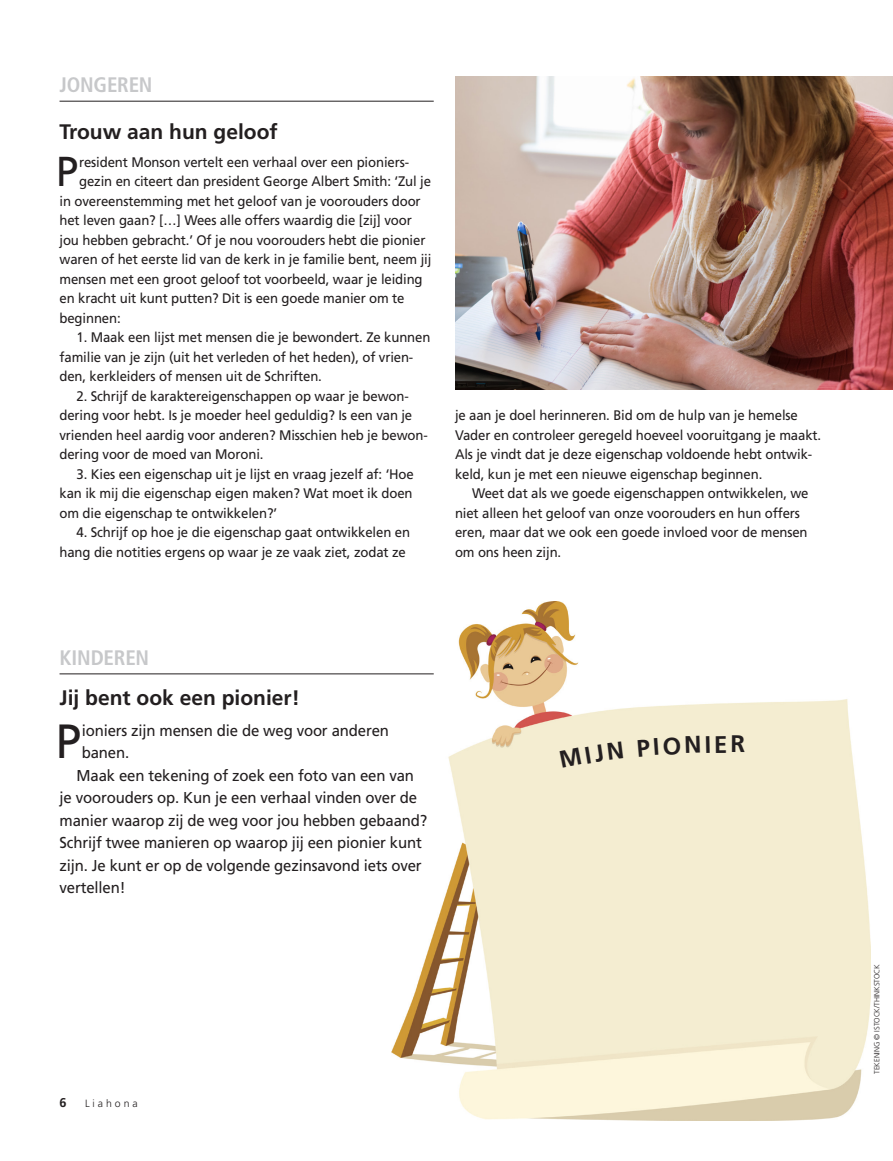
<style>
.page{position:relative;width:893px;height:1161px;background:#fff}
.page>*{position:absolute;margin:0;border:0;box-sizing:border-box;transform-origin:0 0}
.SUBARTchild_para_fir{font:48px "Frutigerlds Lat";color:#231f20;scale:.95 1}
.SUBARTyouth_para_fir{font:41.85px "Frutigerlds Lat";color:#231f20;scale:.95 1}
.FIGimg_title{font:700 24px "Frutigerlds Lat";color:#231f20}
.SUBARTchildandyouth{font:700 21px "Frutigerlds Lat";color:#231f20}
.section_title_fpm{font:700 condensed 21px "Frutigerlds Lat";letter-spacing:-.01em;color:#c7c8ca}
.SUBARTchild_para{font:15.75px/22.5px "Frutigerlds Lat";letter-spacing:-.01em;color:#231f20;scale:.95 1}
.SUBARTchild_para_fir-2{font:15.75px/22.5px "Frutigerlds Lat";letter-spacing:-.01em;color:#231f20;scale:.95 1}
.SUBARTyouth_para{font:13.8px/19.5px "Frutigerlds Lat";letter-spacing:-.01em;color:#231f20;scale:.95 1}
.SUBARTyouth_para_fir-2{font:13.8px "Frutigerlds Lat";letter-spacing:-.01em;color:#231f20;scale:.95 1}
.Folio_L{font:700 12.75px "Frutigerlds Lat";color:#231f20}
.Folio_L-2{font:300 10.5px "Frutigerlds Lat";letter-spacing:.28em;color:#231f20}
.FIGimg-CRDT_para{font:300 7.5px "Frutigerlds Lat";letter-spacing:-.01em;color:#231f20}
</style>
<div class="page">
<img style="left:392px;top:601px;width:479px;height:519px">
<img style="left:455px;top:77px;width:438px;height:313px">
<hr style="left:60px;top:101px;width:374px;height:1px;background:#231f20">
<hr style="left:60px;top:673px;width:374px;height:1px;background:#231f20">
<div style="left:560px;top:741px;width:63px;height:27px;background:#f4edd1"></div>
<svg style="left:637px;top:736px;width:63px;height:20px"></svg>
<svg style="left:706px;top:736px;width:20px;height:17px"></svg>
<p class="section_title_fpm" style="left:60px;top:69px;width:95px">JONGEREN</p>
<p class="SUBARTchildandyouth" style="left:60px;top:115px;width:220px">Trouw aan hun geloof</p>
<p class="SUBARTyouth_para_fir" style="left:56px;top:140px;width:25px">P</p>
<p class="SUBARTyouth_para_fir-2" style="left:79px;top:151px;width:349px">resident Monson vertelt een verhaal over een pioniers-</p>
<p class="SUBARTyouth_para_fir-2" style="left:79px;top:171px;width:372px">gezin en citeert dan president George Albert Smith: ‘Zul je</p>
<p class="SUBARTyouth_para_fir-2" style="left:60px;top:190px;width:382px">in overeenstemming met het geloof van je voorouders door</p>
<p class="SUBARTyouth_para_fir-2" style="left:60px;top:210px;width:372px">het leven gaan? […] Wees alle offers waardig die [zij] voor</p>
<p class="SUBARTyouth_para_fir-2" style="left:60px;top:229px;width:387px">jou hebben gebracht.’ Of je nou voorouders hebt die pionier</p>
<p class="SUBARTyouth_para_fir-2" style="left:60px;top:249px;width:393px">waren of het eerste lid van de kerk in je familie bent, neem jij</p>
<p class="SUBARTyouth_para_fir-2" style="left:60px;top:268px;width:384px">mensen met een groot geloof tot voorbeeld, waar je leiding</p>
<p class="SUBARTyouth_para_fir-2" style="left:60px;top:288px;width:365px">en kracht uit kunt putten? Dit is een goede manier om te</p>
<p class="SUBARTyouth_para_fir-2" style="left:60px;top:307px;width:66px">beginnen:</p>
<p class="SUBARTyouth_para" style="left:60px;top:327px;width:392px;text-indent:17px">1. Maak een lijst met mensen die je bewondert. Ze kunnen familie van je zijn (uit het verleden of het heden), of vrien&shy;den, kerkleiders of mensen uit de Schriften.</p>
<p class="SUBARTyouth_para" style="left:60px;top:386px;width:389px;text-indent:17px">2. Schrijf de karaktereigenschappen op waar je bewon&shy;dering voor hebt. Is je moeder heel geduldig? Is een van je vrienden heel aardig voor anderen? Misschien heb je bewon&shy;dering voor de moed van Moroni.</p>
<p class="SUBARTyouth_para" style="left:60px;top:464px;width:374px;text-align:justify;text-indent:17px">3. Kies een eigenschap uit je lijst en vraag jezelf af: ‘Hoe kan ik mij die eigenschap eigen maken? Wat moet ik doen om die eigenschap te ontwikkelen?’</p>
<p class="SUBARTyouth_para" style="left:60px;top:522px;width:370px;text-indent:17px">4. Schrijf op hoe je die eigenschap gaat ontwikkelen en hang die notities ergens op waar je ze vaak ziet, zodat ze</p>
<p class="SUBARTyouth_para" style="left:455px;top:405px;width:387px">je aan je doel herinneren. Bid om de hulp van je hemelse Vader en controleer geregeld hoeveel vooruitgang je maakt.<br>Als je vindt dat je deze eigenschap voldoende hebt ontwik&shy;keld, kun je met een nieuwe eigenschap beginnen.</p>
<p class="SUBARTyouth_para" style="left:455px;top:483px;width:374px;text-indent:17px">Weet dat als we goede eigenschappen ontwikkelen, we niet alleen het geloof van onze voorouders en hun offers eren, maar dat we ook een goede invloed voor de mensen om ons heen zijn.</p>
<p class="section_title_fpm" style="left:60px;top:642px;width:91px">KINDEREN</p>
<p class="SUBARTchildandyouth" style="left:60px;top:681px;width:242px">Jij bent ook een pionier!</p>
<p class="SUBARTchild_para_fir" style="left:56px;top:705px;width:28px">P</p>
<p class="SUBARTchild_para_fir-2" style="left:82px;top:718px;width:325px">ioniers zijn mensen die de weg voor anderen banen.</p>
<p class="SUBARTchild_para" style="left:60px;top:763px;width:389px;text-indent:17px">Maak een tekening of zoek een foto van een van je voorouders op. Kun je een verhaal vinden over de manier waarop zij de weg voor jou hebben gebaand?<br>Schrijf twee manieren op waarop jij een pionier kunt zijn. Je kunt er op de volgende gezinsavond iets over vertellen!</p>
<p class="FIGimg_title" style="left:730px;top:726px;width:16px">R</p>
<p class="Folio_L" style="left:60px;top:1092px;width:9px">6</p>
<p class="Folio_L-2" style="left:85px;top:1095px;width:54px">Liahona</p>
<p class="FIGimg-CRDT_para" style="left:871px;top:1074px;width:111px;rotate:-90deg">TEKENING © ISTOCK/THINKSTOCK</p>
</div>
